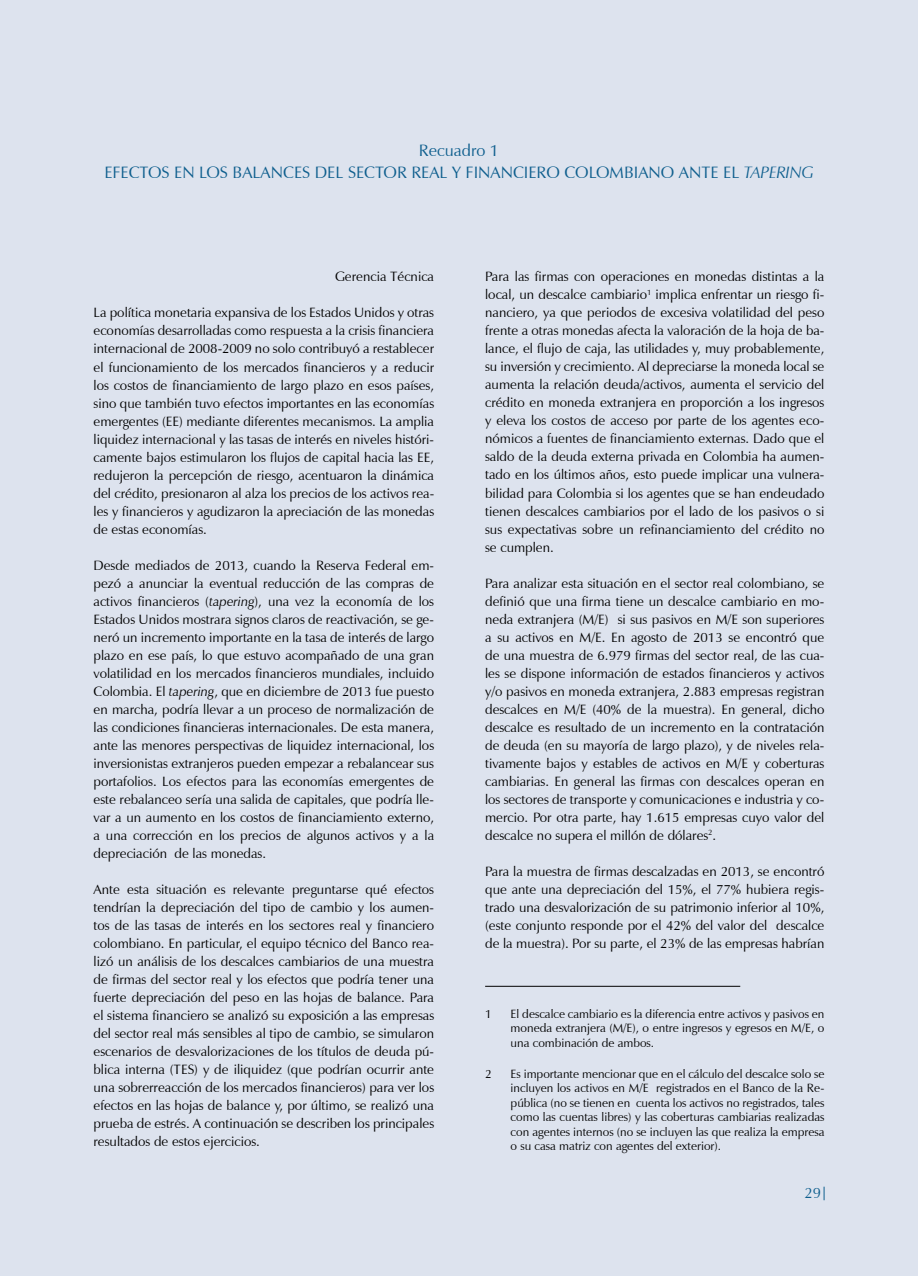
<style>
.page{position:relative;width:918px;height:1276px;background:#fff}
.page>*{position:absolute;margin:0;border:0;box-sizing:border-box;transform-origin:0 0}
.t1{font:16.5px/21.6px "Zapf Humanist 601 BT";color:#0f5f8e;text-align:center}
.t2{font:15px "Zapf Humanist 601 BT";color:#0f5f8e}
.t3{font:13.5px/18px "Zapf Humanist 601 BT";color:#000;text-align:justify}
.t4{font:12px/14.4px "Zapf Humanist 601 BT";color:#000;text-align:justify}
.s1{font-style:italic}
</style>
<div class="page">
<div style="left:1px;top:0;width:917px;height:1276px;background:#dde3ee"></div>
<svg style="left:824px;top:1186px;width:1px;height:14px"></svg>
<hr style="left:485px;top:986px;width:255px;height:1px;background:#000">
<p class="t1" style="left:104px;top:140px;width:711px">Recuadro 1<br>EFECTOS EN LOS BALANCES DEL SECTOR REAL Y FINANCIERO COLOMBIANO ANTE EL <span class="s1">TAPERING</span></p>
<p class="t3" style="left:335px;top:268px;width:101px">Gerencia Técnica</p>
<p class="t3" style="left:94px;top:304px;width:342px">La política monetaria expansiva de los Estados Unidos y otras economías desarrolladas como respuesta a la crisis financiera internacional de 2008-2009 no solo contribuyó a restablecer el funcionamiento de los mercados financieros y a reducir los costos de financiamiento de largo plazo en esos países, sino que también tuvo efectos importantes en las economías emergentes (EE) mediante diferentes mecanismos. La amplia liquidez internacional y las tasas de interés en niveles históri&shy;camente bajos estimularon los flujos de capital hacia las EE, redujeron la percepción de riesgo, acentuaron la dinámica del crédito, presionaron al alza los precios de los activos rea&shy;les y financieros y agudizaron la apreciación de las monedas de estas economías.</p>
<p class="t3" style="left:94px;top:556px;width:342px">Desde mediados de 2013, cuando la Reserva Federal em&shy;pezó a anunciar la eventual reducción de las compras de activos financieros (<span class="s1">tapering</span>), una vez la economía de los Estados Unidos mostrara signos claros de reactivación, se ge&shy;neró un incremento importante en la tasa de interés de largo plazo en ese país, lo que estuvo acompañado de una gran volatilidad en los mercados financieros mundiales, incluido Colombia. El <span class="s1">tapering</span>, que en diciembre de 2013 fue puesto en marcha, podría llevar a un proceso de normalización de las condiciones financieras internacionales. De esta manera, ante las menores perspectivas de liquidez internacional, los inversionistas extranjeros pueden empezar a rebalancear sus portafolios. Los efectos para las economías emergentes de este rebalanceo sería una salida de capitales, que podría lle&shy;var a un aumento en los costos de financiamiento externo, a una corrección en los precios de algunos activos y a la depreciación de las monedas.</p>
<p class="t3" style="left:94px;top:880px;width:342px">Ante esta situación es relevante preguntarse qué efectos tendrían la depreciación del tipo de cambio y los aumen&shy;tos de las tasas de interés en los sectores real y financiero colombiano. En particular, el equipo técnico del Banco rea&shy;lizó un análisis de los descalces cambiarios de una muestra de firmas del sector real y los efectos que podría tener una fuerte depreciación del peso en las hojas de balance. Para el sistema financiero se analizó su exposición a las empresas del sector real más sensibles al tipo de cambio, se simularon escenarios de desvalorizaciones de los títulos de deuda pú&shy;blica interna (TES) y de iliquidez (que podrían ocurrir ante una sobrerreacción de los mercados financieros) para ver los efectos en las hojas de balance y, por último, se realizó una prueba de estrés. A continuación se describen los principales resultados de estos ejercicios.</p>
<p class="t3" style="left:485px;top:268px;width:341px">Para las firmas con operaciones en monedas distintas a la local, un descalce cambiario<sup>1</sup> implica enfrentar un riesgo fi&shy;nanciero, ya que periodos de excesiva volatilidad del peso frente a otras monedas afecta la valoración de la hoja de ba&shy;lance, el flujo de caja, las utilidades y, muy probablemente, su inversión y crecimiento. Al depreciarse la moneda local se aumenta la relación deuda/activos, aumenta el servicio del crédito en moneda extranjera en proporción a los ingresos y eleva los costos de acceso por parte de los agentes eco&shy;nómicos a fuentes de financiamiento externas. Dado que el saldo de la deuda externa privada en Colombia ha aumen&shy;tado en los últimos años, esto puede implicar una vulnera&shy;bilidad para Colombia si los agentes que se han endeudado tienen descalces cambiarios por el lado de los pasivos o si sus expectativas sobre un refinanciamiento del crédito no se cumplen.</p>
<p class="t3" style="left:485px;top:574px;width:341px">Para analizar esta situación en el sector real colombiano, se definió que una firma tiene un descalce cambiario en mo&shy;neda extranjera (M/E) si sus pasivos en M/E son superiores a su activos en M/E. En agosto de 2013 se encontró que de una muestra de 6.979 firmas del sector real, de las cua&shy;les se dispone información de estados financieros y activos y/o pasivos en moneda extranjera, 2.883 empresas registran descalces en M/E (40% de la muestra). En general, dicho descalce es resultado de un incremento en la contratación de deuda (en su mayoría de largo plazo), y de niveles rela&shy;tivamente bajos y estables de activos en M/E y coberturas cambiarias. En general las firmas con descalces operan en los sectores de transporte y comunicaciones e industria y co&shy;mercio. Por otra parte, hay 1.615 empresas cuyo valor del descalce no supera el millón de dólares<sup>2</sup>.</p>
<p class="t3" style="left:485px;top:862px;width:341px">Para la muestra de firmas descalzadas en 2013, se encontró que ante una depreciación del 15%, el 77% hubiera regis&shy;trado una desvalorización de su patrimonio inferior al 10%, (este conjunto responde por el 42% del valor del descalce de la muestra). Por su parte, el 23% de las empresas habrían</p>
<p class="t4" style="left:511px;top:1006px;width:315px;text-indent:-26px">1 E l descalce cambiario es la diferencia entre activos y pasivos en moneda extranjera (M/E), o entre ingresos y egresos en M/E, o una combinación de ambos.</p>
<p class="t4" style="left:511px;top:1066px;width:315px;text-indent:-26px">2 Es importante mencionar que en el cálculo del descalce solo se incluyen los activos en M/E registrados en el Banco de la Re&shy;pública (no se tienen en cuenta los activos no registrados, tales como las cuentas libres) y las coberturas cambiarias realizadas con agentes internos (no se incluyen las que realiza la empresa o su casa matriz con agentes del exterior).</p>
<p class="t2" style="left:805px;top:1184px;width:18px">29</p>
</div>
